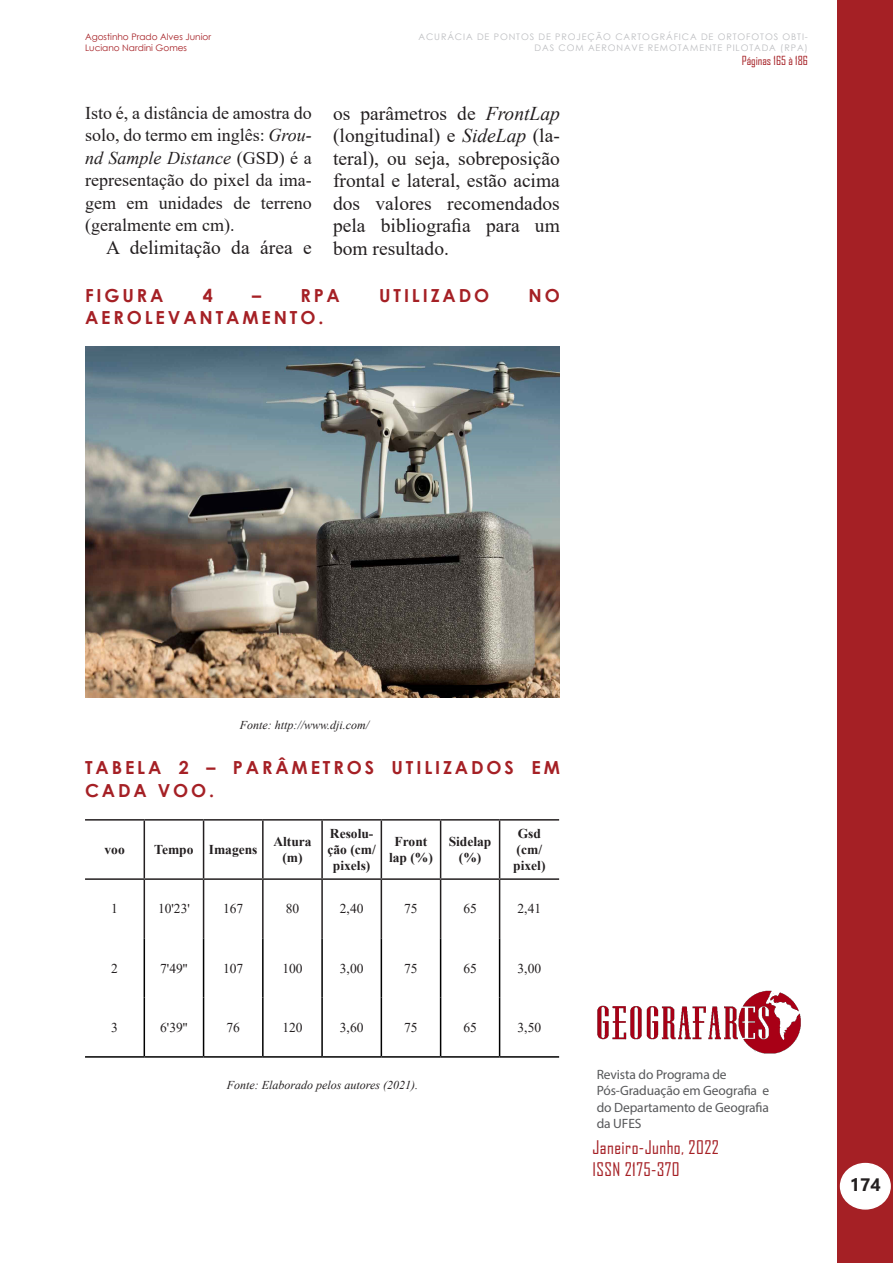
<style>
.page{position:relative;width:893px;height:1263px;background:#fff}
.page>*{position:absolute;margin:0;border:0;box-sizing:border-box;transform-origin:0 0}
.Corpo_do_Texto_Ofici{font:19.5px/22.5px "Times New Roman";color:#231f20;text-align:justify}
.Corpo_do_Texto_Ofici-2{font:18px/22.5px "Times New Roman";color:#231f20;text-align:justify}
.TÍTULO_CENTURY{font:700 18px/22.5px "Century Gothic";letter-spacing:.16em;color:#a52025}
.t1{font:18px/21.6px "Agency FB";letter-spacing:.025em;color:#a52025}
.t2{font:700 18px "Segoe UI";color:#231f20}
.t3{font:700 13.5px/16.2px "Times New Roman";color:#231f20;text-align:center}
.t4{font:13.5px/16.2px "Myriad Pro";letter-spacing:-.01em;color:#57585a}
.t5{font:13.5px "Times New Roman";color:#231f20}
.TÍTULO_CENTURY-2{font:italic 12px "Times New Roman";color:#231f20}
.t6{font:12px "Agency FB";color:#a52025}
.t7{font:9px/10.8px "Century Gothic";letter-spacing:.1em;color:#bcbdc0;text-align:right}
.t8{font:9px/10.8px "Century Gothic";color:#a52025}
.s1{font-style:italic}
</style>
<div class="page">
<div style="left:838px;top:0;width:55px;height:1263px;background:#a52025"></div>
<div style="left:841px;top:1163px;width:49px;height:46px;background:#fff;border-radius:50%"></div>
<div style="left:840px;top:1163px;width:51px;height:46px;border:2px solid #fff;border-radius:50%"></div>
<img style="left:597px;top:990px;width:204px;height:64px">
<hr style="left:85px;top:819px;width:59px;height:2px;background:#231f20">
<hr style="left:144px;top:819px;width:60px;height:2px;background:#231f20">
<hr style="left:144px;top:821px;width:1px;height:57px;background:#231f20">
<hr style="left:204px;top:819px;width:59px;height:2px;background:#231f20">
<hr style="left:203px;top:821px;width:1px;height:57px;background:#231f20">
<hr style="left:263px;top:819px;width:59px;height:2px;background:#231f20">
<hr style="left:262px;top:821px;width:2px;height:57px;background:#231f20">
<hr style="left:322px;top:819px;width:59px;height:2px;background:#231f20">
<hr style="left:321px;top:821px;width:2px;height:57px;background:#231f20">
<hr style="left:381px;top:819px;width:60px;height:2px;background:#231f20">
<hr style="left:381px;top:821px;width:1px;height:57px;background:#231f20">
<hr style="left:441px;top:819px;width:59px;height:2px;background:#231f20">
<hr style="left:440px;top:821px;width:1px;height:57px;background:#231f20">
<hr style="left:500px;top:819px;width:59px;height:2px;background:#231f20">
<hr style="left:499px;top:821px;width:1px;height:57px;background:#231f20">
<hr style="left:85px;top:878px;width:59px;height:2px;background:#231f20">
<hr style="left:144px;top:878px;width:60px;height:2px;background:#231f20">
<hr style="left:144px;top:880px;width:1px;height:58px;background:#231f20">
<hr style="left:204px;top:878px;width:59px;height:2px;background:#231f20">
<hr style="left:203px;top:880px;width:1px;height:58px;background:#231f20">
<hr style="left:263px;top:878px;width:59px;height:2px;background:#231f20">
<hr style="left:262px;top:880px;width:2px;height:58px;background:#231f20">
<hr style="left:322px;top:878px;width:59px;height:2px;background:#231f20">
<hr style="left:321px;top:880px;width:2px;height:58px;background:#231f20">
<hr style="left:381px;top:878px;width:60px;height:2px;background:#231f20">
<hr style="left:381px;top:880px;width:1px;height:58px;background:#231f20">
<hr style="left:441px;top:878px;width:59px;height:2px;background:#231f20">
<hr style="left:440px;top:880px;width:1px;height:58px;background:#231f20">
<hr style="left:500px;top:878px;width:59px;height:2px;background:#231f20">
<hr style="left:499px;top:880px;width:1px;height:58px;background:#231f20">
<hr style="left:144px;top:938px;width:1px;height:60px;background:#000">
<hr style="left:203px;top:938px;width:1px;height:60px;background:#000">
<hr style="left:262px;top:938px;width:2px;height:60px;background:#000">
<hr style="left:321px;top:938px;width:2px;height:60px;background:#000">
<hr style="left:381px;top:938px;width:1px;height:60px;background:#000">
<hr style="left:440px;top:938px;width:1px;height:60px;background:#000">
<hr style="left:499px;top:938px;width:1px;height:60px;background:#000">
<hr style="left:144px;top:998px;width:1px;height:58px;background:#000">
<hr style="left:203px;top:998px;width:1px;height:58px;background:#000">
<hr style="left:262px;top:998px;width:2px;height:58px;background:#000">
<hr style="left:321px;top:998px;width:2px;height:58px;background:#000">
<hr style="left:381px;top:998px;width:1px;height:58px;background:#000">
<hr style="left:440px;top:998px;width:1px;height:58px;background:#000">
<hr style="left:499px;top:998px;width:1px;height:58px;background:#000">
<hr style="left:85px;top:1056px;width:59px;height:2px;background:#000">
<hr style="left:144px;top:1056px;width:60px;height:2px;background:#000">
<hr style="left:204px;top:1056px;width:59px;height:2px;background:#000">
<hr style="left:263px;top:1056px;width:59px;height:2px;background:#000">
<hr style="left:322px;top:1056px;width:59px;height:2px;background:#000">
<hr style="left:381px;top:1056px;width:60px;height:2px;background:#000">
<hr style="left:441px;top:1056px;width:59px;height:2px;background:#000">
<hr style="left:500px;top:1056px;width:59px;height:2px;background:#000">
<img style="left:85px;top:347px;width:475px;height:350px">
<p class="t8" style="left:85px;top:31px;width:128px">Agostinho Prado Alves Junior<br>Luciano Nardini Gomes</p>
<p class="Corpo_do_Texto_Ofici-2" style="left:85px;top:101px;width:228px">Isto é, a distância de amostra do solo, do termo em inglês: <span class="s1">Grou&shy;nd Sample Distance</span> (GSD) é a representação do pixel da ima&shy;gem em unidades de terreno (geralmente em cm).</p>
<p class="Corpo_do_Texto_Ofici" style="left:106px;top:235px;width:207px">A delimitação da área e</p>
<p class="t7" style="left:418px;top:31px;width:391px">ACURÁCIA DE PONTOS DE PROJEÇÃO CARTOGRÁFICA DE ORTOFOTOS OBTI-<br>DAS COM AERONAVE REMOTAMENTE PILOTADA (RPA)</p>
<p class="t6" style="left:742px;top:53px;width:68px">Páginas 165 à 186</p>
<p class="Corpo_do_Texto_Ofici" style="left:333px;top:101px;width:228px">os parâmetros de <span class="s1">FrontLap </span>(longitudinal) e <span class="s1">SideLap</span> (la&shy;teral), ou seja, sobreposição frontal e lateral, estão acima dos valores recomendados pela bibliografia para um bom resultado.</p>
<p class="TÍTULO_CENTURY" style="left:85px;top:283px;width:80px">FIGURA</p>
<p class="TÍTULO_CENTURY" style="left:203px;top:283px;width:12px">4</p>
<p class="TÍTULO_CENTURY" style="left:252px;top:283px;width:89px">– RPA</p>
<p class="TÍTULO_CENTURY" style="left:379px;top:283px;width:112px">UTILIZADO</p>
<p class="TÍTULO_CENTURY" style="left:529px;top:283px;width:33px">NO</p>
<p class="TÍTULO_CENTURY" style="left:85px;top:305px;width:240px">AEROLEVANTAMENTO.</p>
<p class="TÍTULO_CENTURY-2" style="left:240px;top:717px;width:131px">Fonte: http://www.dji.com/</p>
<p class="TÍTULO_CENTURY" style="left:85px;top:755px;width:476px">TABELA 2 – PARÂMETROS UTILIZADOS EM<br>CADA VOO.</p>
<p class="t3" style="left:105px;top:841px;width:22px">voo</p>
<p class="t3" style="left:154px;top:841px;width:41px">Tempo</p>
<p class="t3" style="left:209px;top:841px;width:50px">Imagens</p>
<p class="t3" style="left:273px;top:833px;width:40px">Altura (m)</p>
<p class="t3" style="left:328px;top:825px;width:50px">Resolu&shy;ção (cm/ pixels)</p>
<p class="t3" style="left:389px;top:833px;width:45px">Front lap (%)</p>
<p class="t3" style="left:449px;top:833px;width:44px">Sidelap (%)</p>
<p class="t3" style="left:513px;top:825px;width:34px">Gsd (cm/ pixel)</p>
<p class="t5" style="left:111px;top:899px;width:8px">1</p>
<p class="t5" style="left:158px;top:899px;width:33px">10'23'</p>
<p class="t5" style="left:223px;top:899px;width:22px">167</p>
<p class="t5" style="left:286px;top:899px;width:15px">80</p>
<p class="t5" style="left:340px;top:899px;width:25px">2,40</p>
<p class="t5" style="left:404px;top:899px;width:15px">75</p>
<p class="t5" style="left:463px;top:899px;width:15px">65</p>
<p class="t5" style="left:518px;top:899px;width:25px">2,41</p>
<p class="t5" style="left:111px;top:959px;width:8px">2</p>
<p class="t5" style="left:160px;top:959px;width:29px">7'49''</p>
<p class="t5" style="left:223px;top:959px;width:22px">107</p>
<p class="t5" style="left:282px;top:959px;width:22px">100</p>
<p class="t5" style="left:340px;top:959px;width:25px">3,00</p>
<p class="t5" style="left:404px;top:959px;width:15px">75</p>
<p class="t5" style="left:463px;top:959px;width:15px">65</p>
<p class="t5" style="left:518px;top:959px;width:25px">3,00</p>
<p class="t5" style="left:111px;top:1018px;width:8px">3</p>
<p class="t5" style="left:160px;top:1018px;width:29px">6'39''</p>
<p class="t5" style="left:226px;top:1018px;width:15px">76</p>
<p class="t5" style="left:282px;top:1018px;width:22px">120</p>
<p class="t5" style="left:340px;top:1018px;width:25px">3,60</p>
<p class="t5" style="left:404px;top:1018px;width:15px">75</p>
<p class="t5" style="left:463px;top:1018px;width:15px">65</p>
<p class="t5" style="left:518px;top:1018px;width:25px">3,50</p>
<p class="TÍTULO_CENTURY-2" style="left:227px;top:1077px;width:193px">Fonte: Elaborado pelos autores (2021).</p>
<p class="t4" style="left:597px;top:1066px;width:174px">Revista do Programa de<br>Pós-Graduação em Geografia e do Departamento de Geografia da UFES</p>
<p class="t1" style="left:592px;top:1136px;width:128px">Janeiro-Junho, 2022<br>ISSN 2175-370</p>
<p class="t2" style="left:850px;top:1167px;width:33px">174</p>
</div>
